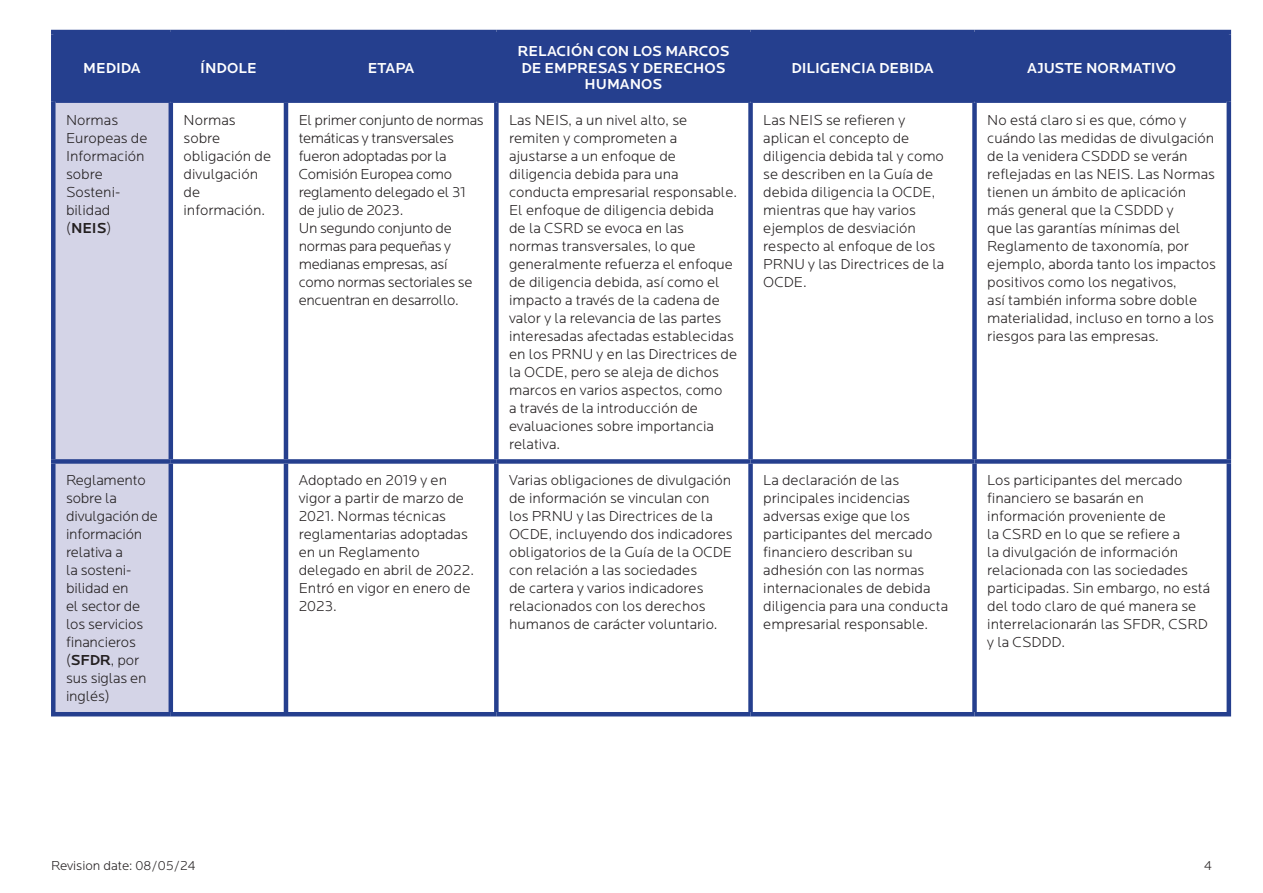
<style>
.page{position:relative;width:1263px;height:893px;background:#fff}
.page>*{position:absolute;margin:0;border:0;box-sizing:border-box;transform-origin:0 0}
.t1{font:300 15px/18px "Locator";color:#231f20}
.t2{font:300 15px/18px "Locator";letter-spacing:-.02em;color:#231f20}
.t3{font:500 15px/16.5px "Locator";color:#fff;text-align:center}
.t4{font:300 13.5px "Locator";color:#231f20}
.s1{font-weight:500}
</style>
<div class="page">
<div style="left:56px;top:34px;width:1170px;height:67px;background:#253f8e"></div>
<div style="left:56px;top:103px;width:113px;height:609px;background:#d4d4e7"></div>
<div style="left:51px;top:34px;width:5px;height:68px;background:#253f8e"></div>
<hr style="left:51px;top:30px;width:120px;height:4px;background:#253f8e">
<hr style="left:56px;top:101px;width:115px;height:2px;background:#253f8e">
<hr style="left:169px;top:34px;width:4px;height:67px;background:#253f8e">
<hr style="left:171px;top:30px;width:115px;height:4px;background:#253f8e">
<hr style="left:171px;top:101px;width:115px;height:2px;background:#253f8e">
<hr style="left:284px;top:34px;width:4px;height:67px;background:#253f8e">
<hr style="left:286px;top:30px;width:210px;height:4px;background:#253f8e">
<hr style="left:496px;top:30px;width:254px;height:4px;background:#253f8e">
<hr style="left:750px;top:30px;width:224px;height:4px;background:#253f8e">
<hr style="left:974px;top:30px;width:257px;height:4px;background:#253f8e">
<div style="left:494px;top:34px;width:5px;height:67px;background:#253f8e"></div>
<div style="left:748px;top:34px;width:5px;height:67px;background:#253f8e"></div>
<div style="left:972px;top:34px;width:5px;height:67px;background:#253f8e"></div>
<div style="left:1226px;top:34px;width:5px;height:68px;background:#253f8e"></div>
<hr style="left:286px;top:101px;width:210px;height:2px;background:#253f8e">
<hr style="left:496px;top:101px;width:254px;height:2px;background:#253f8e">
<hr style="left:750px;top:101px;width:224px;height:2px;background:#253f8e">
<hr style="left:974px;top:101px;width:252px;height:2px;background:#253f8e">
<div style="left:51px;top:102px;width:5px;height:357px;background:#253f8e"></div>
<hr style="left:169px;top:103px;width:4px;height:356px;background:#253f8e">
<hr style="left:284px;top:103px;width:4px;height:356px;background:#253f8e">
<div style="left:494px;top:103px;width:5px;height:356px;background:#253f8e"></div>
<div style="left:748px;top:103px;width:5px;height:356px;background:#253f8e"></div>
<div style="left:972px;top:103px;width:5px;height:356px;background:#253f8e"></div>
<div style="left:1226px;top:102px;width:5px;height:357px;background:#253f8e"></div>
<div style="left:51px;top:464px;width:5px;height:248px;background:#253f8e"></div>
<div style="left:51px;top:459px;width:120px;height:5px;background:#253f8e"></div>
<hr style="left:51px;top:712px;width:120px;height:4px;background:#253f8e">
<hr style="left:169px;top:464px;width:4px;height:248px;background:#253f8e">
<div style="left:171px;top:459px;width:115px;height:5px;background:#253f8e"></div>
<hr style="left:171px;top:712px;width:115px;height:4px;background:#253f8e">
<hr style="left:284px;top:464px;width:4px;height:248px;background:#253f8e">
<div style="left:286px;top:459px;width:210px;height:5px;background:#253f8e"></div>
<div style="left:496px;top:459px;width:254px;height:5px;background:#253f8e"></div>
<div style="left:750px;top:459px;width:224px;height:5px;background:#253f8e"></div>
<div style="left:974px;top:459px;width:257px;height:5px;background:#253f8e"></div>
<div style="left:494px;top:464px;width:5px;height:248px;background:#253f8e"></div>
<div style="left:748px;top:464px;width:5px;height:248px;background:#253f8e"></div>
<div style="left:972px;top:464px;width:5px;height:248px;background:#253f8e"></div>
<div style="left:1226px;top:464px;width:5px;height:248px;background:#253f8e"></div>
<hr style="left:286px;top:712px;width:210px;height:4px;background:#253f8e">
<hr style="left:496px;top:712px;width:254px;height:4px;background:#253f8e">
<hr style="left:750px;top:712px;width:224px;height:4px;background:#253f8e">
<hr style="left:974px;top:712px;width:257px;height:4px;background:#253f8e">
<p class="t3" style="left:83px;top:60px;width:59px">MEDIDA</p>
<p class="t3" style="left:200px;top:60px;width:58px">ÍNDOLE</p>
<p class="t3" style="left:368px;top:60px;width:48px">ETAPA</p>
<p class="t1" style="left:66px;top:111px;width:83px">Normas<br>Europeas de<br>Información sobre<br>Sosteni&shy;bilidad (<span class="s1">NEIS</span>)</p>
<p class="t1" style="left:184px;top:111px;width:89px">Normas sobre obligación de divulgación de información.</p>
<p class="t2" style="left:299px;top:111px;width:186px">El primer conjunto de normas temáticas y transversales fueron adoptadas por la<br>Comisión Europea como reglamento delegado el 31 de julio de 2023.</p>
<p class="t2" style="left:299px;top:219px;width:175px">Un segundo conjunto de normas para pequeñas y medianas empresas, así como normas sectoriales se encuentran en desarrollo.</p>
<p class="t3" style="left:517px;top:43px;width:214px">RELACIÓN CON LOS MARCOS<br>DE EMPRESAS Y DERECHOS<br>HUMANOS</p>
<p class="t1" style="left:509px;top:111px;width:230px">Las NEIS, a un nivel alto, se remiten y comprometen a ajustarse a un enfoque de diligencia debida para una conducta empresarial responsable.</p>
<p class="t1" style="left:509px;top:201px;width:230px">El enfoque de diligencia debida<br>de la CSRD se evoca en las normas transversales, lo que generalmente refuerza el enfoque de diligencia debida, así como el impacto a través de la cadena de valor y la relevancia de las partes interesadas afectadas establecidas en los PRNU y en las Directrices de la OCDE, pero se aleja de dichos marcos en varios aspectos, como<br>a través de la introducción de evaluaciones sobre importancia relativa.</p>
<p class="t3" style="left:791px;top:60px;width:144px">DILIGENCIA DEBIDA</p>
<p class="t3" style="left:1027px;top:60px;width:151px">AJUSTE NORMATIVO</p>
<p class="t1" style="left:763px;top:111px;width:182px">Las NEIS se refieren y aplican el concepto de diligencia debida tal y como se describen en la Guía de debida diligencia la OCDE, mientras que hay varios ejemplos de desviación respecto al enfoque de los<br>PRNU y las Directrices de la<br>OCDE.</p>
<p class="t1" style="left:987px;top:111px;width:230px">No está claro si es que, cómo y cuándo las medidas de divulgación de la venidera CSDDD se verán reflejadas en las NEIS. Las Normas tienen un ámbito de aplicación más general que la CSDDD y<br>que las garantías mínimas del<br>Reglamento de taxonomía, por ejemplo, aborda tanto los impactos positivos como los negativos,<br>así también informa sobre doble materialidad, incluso en torno a los riesgos para las empresas.</p>
<p class="t1" style="left:66px;top:472px;width:94px">Reglamento sobre la divulgación de información relativa a<br>la sosteni&shy;bilidad en<br>el sector de los servicios financieros (<span class="s1">SFDR</span>, por sus siglas en inglés)</p>
<p class="t1" style="left:299px;top:472px;width:177px">Adoptado en 2019 y en vigor a partir de marzo de<br>2021. Normas técnicas reglamentarias adoptadas en un Reglamento delegado en abril de 2022.<br>Entró en vigor en enero de<br>2023.</p>
<p class="t1" style="left:509px;top:472px;width:225px">Varias obligaciones de divulgación de información se vinculan con los PRNU y las Directrices de la<br>OCDE, incluyendo dos indicadores obligatorios de la Guía de la OCDE con relación a las sociedades<br>de cartera y varios indicadores relacionados con los derechos humanos de carácter voluntario.</p>
<p class="t1" style="left:763px;top:472px;width:186px">La declaración de las principales incidencias adversas exige que los participantes del mercado financiero describan su adhesión con las normas internacionales de debida diligencia para una conducta empresarial responsable.</p>
<p class="t1" style="left:987px;top:472px;width:224px">Los participantes del mercado financiero se basarán en información proveniente de<br>la CSRD en lo que se refiere a<br>la divulgación de información relacionada con las sociedades participadas. Sin embargo, no está del todo claro de qué manera se interrelacionarán las SFDR, CSRD y la CSDDD.</p>
<p class="t4" style="left:51px;top:858px;width:146px">Revision date: 08/05/24</p>
<p class="t4" style="left:1204px;top:858px;width:9px">4</p>
</div>
